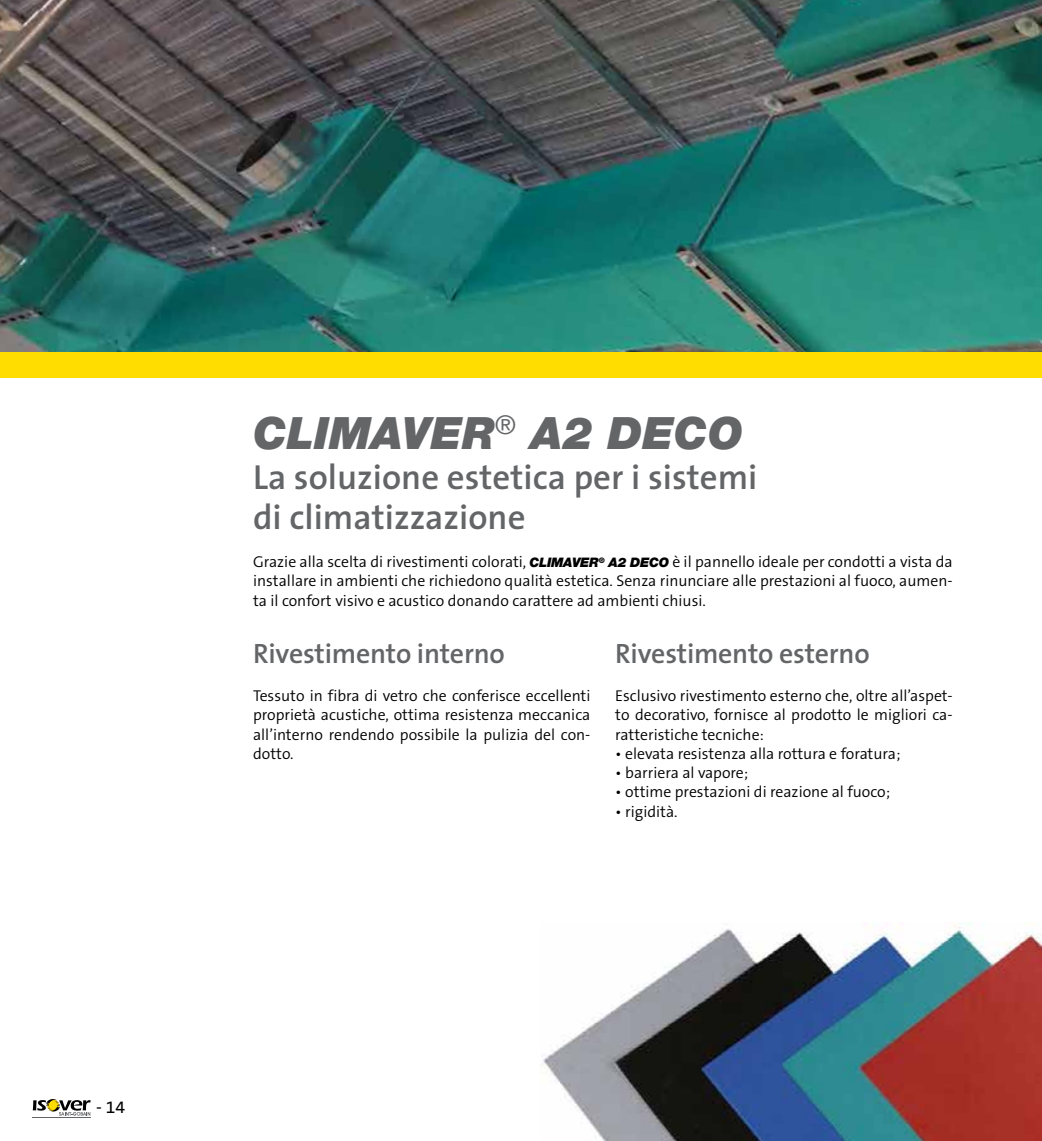
<style>
.page{position:relative;width:1042px;height:1141px;background:#fff}
.page>*{position:absolute;margin:0;border:0;box-sizing:border-box;transform-origin:0 0}
.t1{font:italic 900 44.62px "Helvetica Neue LT Std";color:#646567}
.t2{font:600 35px/40.2px "The Sans";color:#646567}
.t3{font:600 28px "The Sans";letter-spacing:-.01em;color:#646567}
.t4{font:17.5px "The Sans B5 Plain";color:#000}
.t5{font:300 15.75px/19.2px "The Sans B4";color:#000;text-align:justify}
.s1{font-family:"Helvetica Neue LT Std";font-weight:900;font-style:italic;font-size:13.12px}
</style>
<div class="page">
<img style="left:0;top:0;width:1042px;height:352px">
<div style="left:0;top:352px;width:1042px;height:25px;background:#fd0"></div>
<hr style="left:33px;top:1117px;width:58px;height:1px;background:#646567">
<svg style="left:33px;top:1099px;width:58px;height:17px"></svg>
<img style="left:541px;top:922px;width:501px;height:219px">
<p class="t4" style="left:96px;top:1098px;width:30px">- 14</p>
<h1 class="t1" style="left:253px;top:405px;width:492px">CLIMAVER<sup>®</sup> A2 DECO</h1>
<h2 class="t2" style="left:253px;top:456px;width:506px">La soluzione estetica per i sistemi di climatizzazione</h2>
<p class="t5" style="left:253px;top:552px;width:701px">Grazie alla scelta di rivestimenti colorati, <span class="s1">CLIMAVER</span><sup>®</sup> <span class="s1">A2 DECO</span> è il pannello ideale per condotti a vista da installare in ambienti che richiedono qualità estetica. Senza rinunciare alle prestazioni al fuoco, aumen&shy;ta il confort visivo e acustico donando carattere ad ambienti chiusi.</p>
<h3 class="t3" style="left:253px;top:630px;width:253px">Rivestimento interno</h3>
<p class="t5" style="left:253px;top:686px;width:339px">Tessuto in fibra di vetro che conferisce eccellenti proprietà acustiche, ottima resistenza meccanica all’interno rendendo possibile la pulizia del con&shy;dotto.</p>
<h3 class="t3" style="left:615px;top:630px;width:256px">Rivestimento esterno</h3>
<p class="t5" style="left:615px;top:686px;width:339px">Esclusivo rivestimento esterno che, oltre all’aspet&shy;to decorativo, fornisce al prodotto le migliori ca&shy;ratteristiche tecniche:</p>
<p class="t5" style="left:615px;top:744px;width:287px">• elevata resistenza alla rottura e foratura;</p>
<p class="t5" style="left:615px;top:763px;width:135px">• barriera al vapore;</p>
<p class="t5" style="left:615px;top:782px;width:276px">• ottime prestazioni di reazione al fuoco;</p>
<p class="t5" style="left:615px;top:802px;width:64px">• rigidità.</p>
</div>
